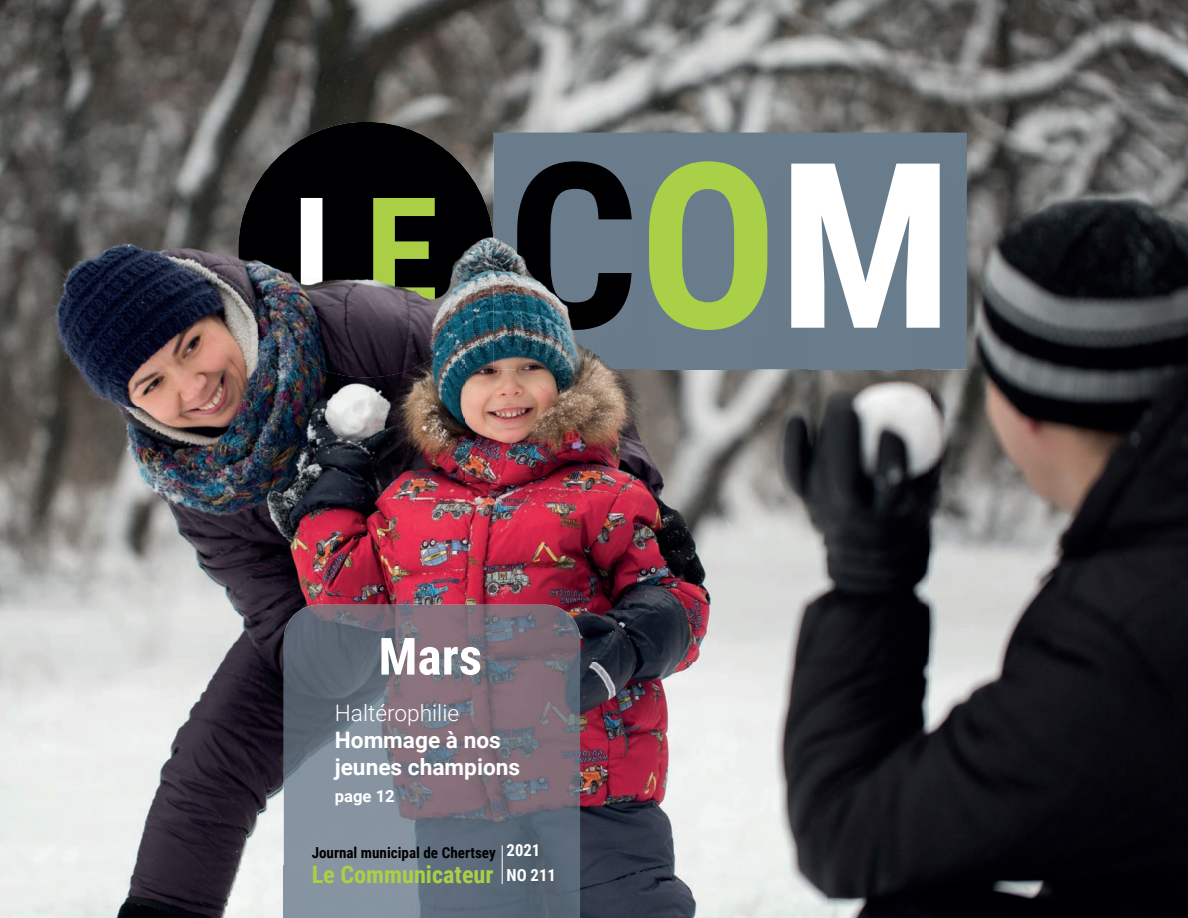
<style>
.page{position:relative;width:1188px;height:918px;background:#fff}
.page>*{position:absolute;margin:0;border:0;box-sizing:border-box;transform-origin:0 0}
.t1{font:700 51.45px "Roboto Condensed";color:#fff}
.t2{font:700 24.15px "Roboto Condensed";color:#aad045}
.t3{font:700 22.65px/27.2px "Roboto";color:#fff}
.t4{font:300 22.65px "Roboto";color:#fff}
.t5{font:700 16.65px/24.2px "Roboto Condensed";color:#fff}
.t6{font:700 16.65px "Roboto";color:#fff}
.t7{font:700 15.15px "Roboto Condensed";color:#000001}
</style>
<div class="page">
<img style="left:0;top:0;width:310px;height:204px">
<img style="left:310px;top:0;width:827px;height:153px">
<img style="left:1137px;top:0;width:51px;height:918px">
<img style="left:930px;top:153px;width:207px;height:765px">
<img style="left:0;top:204px;width:258px;height:714px">
<img style="left:465px;top:369px;width:51px;height:236px">
<img style="left:258px;top:377px;width:52px;height:541px">
<img style="left:413px;top:377px;width:52px;height:228px">
<img style="left:310px;top:377px;width:103px;height:228px">
<img style="left:516px;top:369px;width:310px;height:294px">
<img style="left:826px;top:369px;width:104px;height:549px">
<img style="left:580px;top:663px;width:247px;height:255px">
<div style="left:494px;top:133px;width:473px;height:47px;background:#697c8b"></div>
<img style="left:494px;top:180px;width:52px;height:189px">
<div style="left:599px;top:180px;width:52px;height:189px;background:#697c8b"></div>
<div style="left:757px;top:180px;width:52px;height:189px;background:#697c8b"></div>
<div style="left:915px;top:180px;width:52px;height:189px;background:#697c8b"></div>
<img style="left:546px;top:330px;width:53px;height:39px">
<div style="left:651px;top:330px;width:106px;height:39px;background:#697c8b"></div>
<div style="left:809px;top:328px;width:106px;height:41px;background:#697c8b"></div>
<img style="left:238px;top:122px;width:256px;height:255px">
<img style="left:301px;top:198px;width:60px;height:107px">
<img style="left:373px;top:198px;width:62px;height:107px">
<img style="left:517px;top:161px;width:115px;height:169px">
<img style="left:649px;top:161px;width:118px;height:169px">
<img style="left:791px;top:164px;width:149px;height:164px">
<img style="left:284px;top:605px;width:296px;height:313px">
<hr style="left:502px;top:846px;width:1px;height:38px;background:#fff">
<h1 class="t1" style="left:379px;top:620px;width:105px">Mars</h1>
<h3 class="t4" style="left:335px;top:697px;width:126px">Haltérophilie</h3>
<h3 class="t3" style="left:335px;top:726px;width:187px">Hommage à nos jeunes champions</h3>
<p class="t6" style="left:335px;top:785px;width:62px">page 12</p>
<p class="t7" style="left:312px;top:842px;width:186px">Journal municipal de Chertsey</p>
<h2 class="t2" style="left:312px;top:857px;width:183px">Le Communicateur</h2>
<p class="t5" style="left:507px;top:838px;width:51px">2021<br>NO 211</p>
</div>
